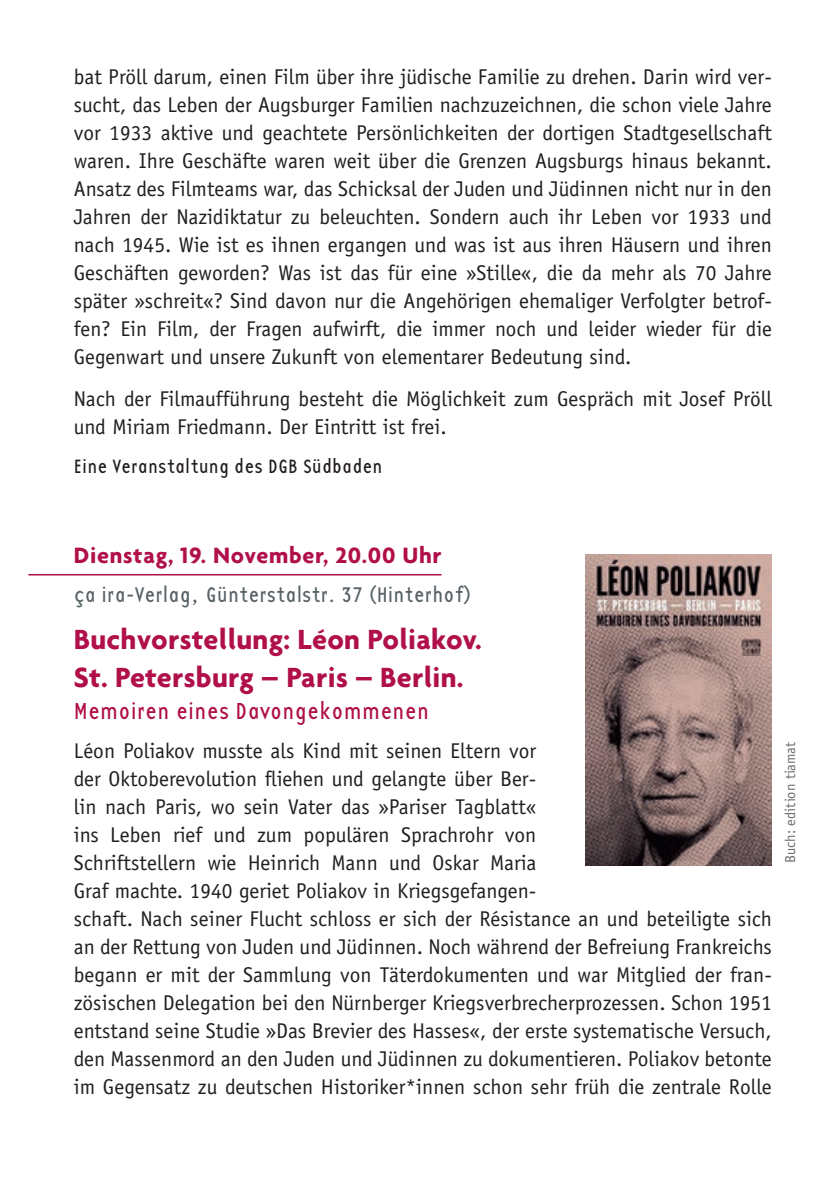
<style>
.page{position:relative;width:840px;height:1191px;background:#fff}
.page>*{position:absolute;margin:0;border:0;box-sizing:border-box;transform-origin:0 0}
.t1{font:700 30px/38px "Agenda";letter-spacing:.01em;color:#b00f49}
.t2{font:700 24px "Agenda";letter-spacing:.03em;color:#b00f49}
.t3{font:24px "Base Twelve Sans";letter-spacing:.01em;color:#b00f49}
.t4{font:22px "Base Twelve Sans";letter-spacing:.005em;color:#586267}
.t5{font:21.4px/28px "Officina Sans Std";color:#231f20}
.t6{font:20px "Base Twelve Sans";letter-spacing:.005em;color:#231f20}
.t7{font:14.4px "Officina Sans Std";letter-spacing:.005em;color:#6c6d70}
</style>
<div class="page">
<hr style="left:28px;top:574px;width:413px;height:1px;background:#b00f49">
<img style="left:585px;top:554px;width:186px;height:311px">
<p class="t5" style="left:74px;top:62px;width:699px;text-align:justify">bat Pröll darum, einen Film über ihre jüdische Familie zu drehen. Darin wird ver&shy;sucht, das Leben der Augsburger Familien nachzuzeichnen, die schon viele Jahre vor 1933 aktive und geachtete Persönlichkeiten der dortigen Stadtgesellschaft waren. Ihre Geschäfte waren weit über die Grenzen Augsburgs hinaus bekannt.<br>Ansatz des Filmteams war, das Schicksal der Juden und Jüdinnen nicht nur in den Jahren der Nazidiktatur zu beleuchten. Sondern auch ihr Leben vor 1933 und nach 1945. Wie ist es ihnen ergangen und was ist aus ihren Häusern und ihren Geschäften geworden? Was ist das für eine »Stille«, die da mehr als 70 Jahre später »schreit«? Sind davon nur die Angehörigen ehemaliger Verfolgter betrof&shy;fen? Ein Film, der Fragen aufwirft, die immer noch und leider wieder für die Gegenwart und unsere Zukunft von elementarer Bedeutung sind.</p>
<p class="t5" style="left:74px;top:384px;width:699px">Nach der Filmaufführung besteht die Möglichkeit zum Gespräch mit Josef Pröll und Miriam Friedmann. Der Eintritt ist frei.</p>
<p class="t6" style="left:74px;top:454px;width:310px">Eine Veranstaltung des DGB Südbaden</p>
<p class="t2" style="left:74px;top:540px;width:369px">Dienstag, 19. November, 20.00 Uhr</p>
<p class="t4" style="left:74px;top:581px;width:399px">ça ira-Verlag, Günterstalstr. 37 (Hinterhof)</p>
<h1 class="t1" style="left:74px;top:619px;width:409px">Buchvorstellung: Léon Poliakov.<br>St. Petersburg – Paris – Berlin.</h1>
<p class="t3" style="left:74px;top:695px;width:356px">Memoiren eines Davongekommenen</p>
<p class="t5" style="left:74px;top:737px;width:699px">Léon Poliakov musste als Kind mit seinen Eltern vor<br>der Oktoberevolution fliehen und gelangte über Ber-<br>lin nach Paris, wo sein Vater das »Pariser Tagblatt«<br>ins Leben rief und zum populären Sprachrohr von<br>Schriftstellern wie Heinrich Mann und Oskar Maria<br>Graf machte. 1940 geriet Poliakov in Kriegsgefangen-<br>schaft. Nach seiner Flucht schloss er sich der Résistance an und beteiligte sich an der Rettung von Juden und Jüdinnen. Noch während der Befreiung Frankreichs begann er mit der Sammlung von Täterdokumenten und war Mitglied der fran&shy;zösischen Delegation bei den Nürnberger Kriegsverbrecherprozessen. Schon 1951 entstand seine Studie »Das Brevier des Hasses«, der erste systematische Versuch, den Massenmord an den Juden und Jüdinnen zu dokumentieren. Poliakov betonte im Gegensatz zu deutschen Historiker*innen schon sehr früh die zentrale Rolle</p>
<p class="t7" style="left:781px;top:863px;width:123px;rotate:-90deg">Buch: edition tiamat</p>
</div>
